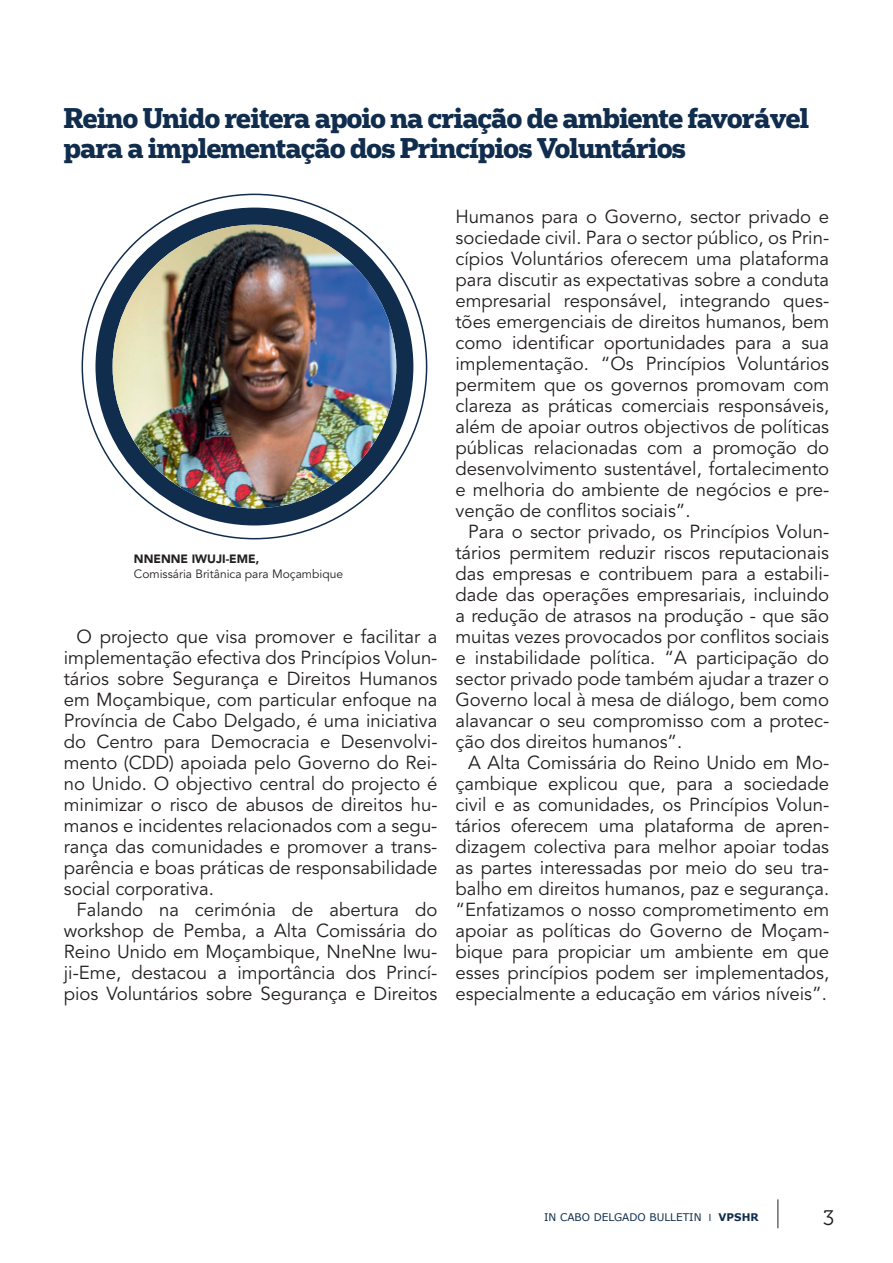
<style>
.page{position:relative;width:893px;height:1263px;background:#fff}
.page>*{position:absolute;margin:0;border:0;box-sizing:border-box;transform-origin:0 0}
.t1{font:700 27px/30px "Popular";letter-spacing:-.02em;color:#102d4e}
.t2{font:21px "Museo 300";color:#231f20}
.t3{font:18.75px/21px "Avenir LT Std";color:#231f20;text-align:justify}
.t4{font:12px "Avenir LT Std";color:#231f20}
.t5{font:900 12px "Avenir LT Std";color:#231f20}
.t6{font:10.5px "Verdana";color:#102d4e}
.s1{font-family:"Myriad Pro"}
.s2{font-weight:700}
</style>
<div class="page">
<svg style="left:778px;top:1199px;width:1px;height:29px"></svg>
<div style="left:95px;top:208px;width:318px;height:317px;background:#102d4e;border-radius:50%"></div>
<img style="left:113px;top:225px;width:283px;height:283px;border-radius:142px">
<h1 class="t1" style="left:64px;top:102px;width:747px">Reino Unido reitera apoio na criação de ambiente favorável para a implementação dos Princípios Voluntários</h1>
<p class="t5" style="left:134px;top:551px;width:127px">NNENNE IWUJI-EME,</p>
<p class="t4" style="left:134px;top:567px;width:211px">Comissária Britânica para Moçambique</p>
<p class="t3" style="left:64px;top:626px;width:375px;text-indent:13px">O projecto que visa promover e facilitar a implementação efectiva dos Princípios Volun&shy;tários sobre Segurança e Direitos Humanos em Moçambique, com particular enfoque na Província de Cabo Delgado, é uma iniciativa do Centro para Democracia e Desenvolvi&shy;mento (CDD) apoiada pelo Governo do Rei&shy;no Unido. O objectivo central do projecto é minimizar o risco de abusos de direitos hu&shy;manos e incidentes relacionados com a segu&shy;rança das comunidades e promover a trans&shy;parência e boas práticas de responsabilidade social corporativa.</p>
<p class="t3" style="left:64px;top:899px;width:375px;text-indent:13px">Falando na cerimónia de abertura do workshop de Pemba, a Alta Comissária do Reino Unido em Moçambique, NneNne Iwu&shy;ji-Eme, destacou a importância dos Princí&shy;pios Voluntários sobre Segurança e Direitos</p>
<p class="t3" style="left:455px;top:206px;width:375px">Humanos para o Governo, sector privado e sociedade civil. Para o sector público, os Prin&shy;cípios Voluntários oferecem uma plataforma para discutir as expectativas sobre a conduta empresarial responsável, integrando ques&shy;tões emergenciais de direitos humanos, bem como identificar oportunidades para a sua implementação. “Os Princípios Voluntários permitem que os governos promovam com clareza as práticas comerciais responsáveis, além de apoiar outros objectivos de políticas públicas relacionadas com a promoção do desenvolvimento sustentável, fortalecimento e melhoria do ambiente de negócios e pre&shy;venção de conflitos sociais”.</p>
<p class="t3" style="left:455px;top:521px;width:375px;text-indent:13px">Para o sector privado, os Princípios Volun&shy;tários permitem reduzir riscos reputacionais das empresas e contribuem para a estabili&shy;dade das operações empresariais, incluindo a redução de atrasos na produção - que são muitas vezes provocados por conflitos sociais e instabilidade política. “A participação do sector privado pode também ajudar a trazer o Governo local à mesa de diálogo, bem como alavancar o seu compromisso com a protec&shy;ção dos direitos humanos”.</p>
<p class="t3" style="left:455px;top:752px;width:375px;text-indent:13px">A Alta Comissária do Reino Unido em Mo&shy;çambique explicou que, para a sociedade civil e as comunidades, os Princípios Volun&shy;tários oferecem uma plataforma de apren&shy;dizagem colectiva para melhor apoiar todas as partes interessadas por meio do seu tra&shy;balho em direitos humanos, paz e segurança. “Enfatizamos o nosso comprometimento em apoiar as políticas do Governo de Moçam&shy;bique para propiciar um ambiente em que esses princípios podem ser implementados, especialmente a educação em vários níveis”.</p>
<p class="t6" style="left:544px;top:1210px;width:216px">IN CABO DELGADO BULLETIN <span class="s1">I</span> <span class="s2">VPSHR</span></p>
<p class="t2" style="left:823px;top:1206px;width:13px">3</p>
</div>
